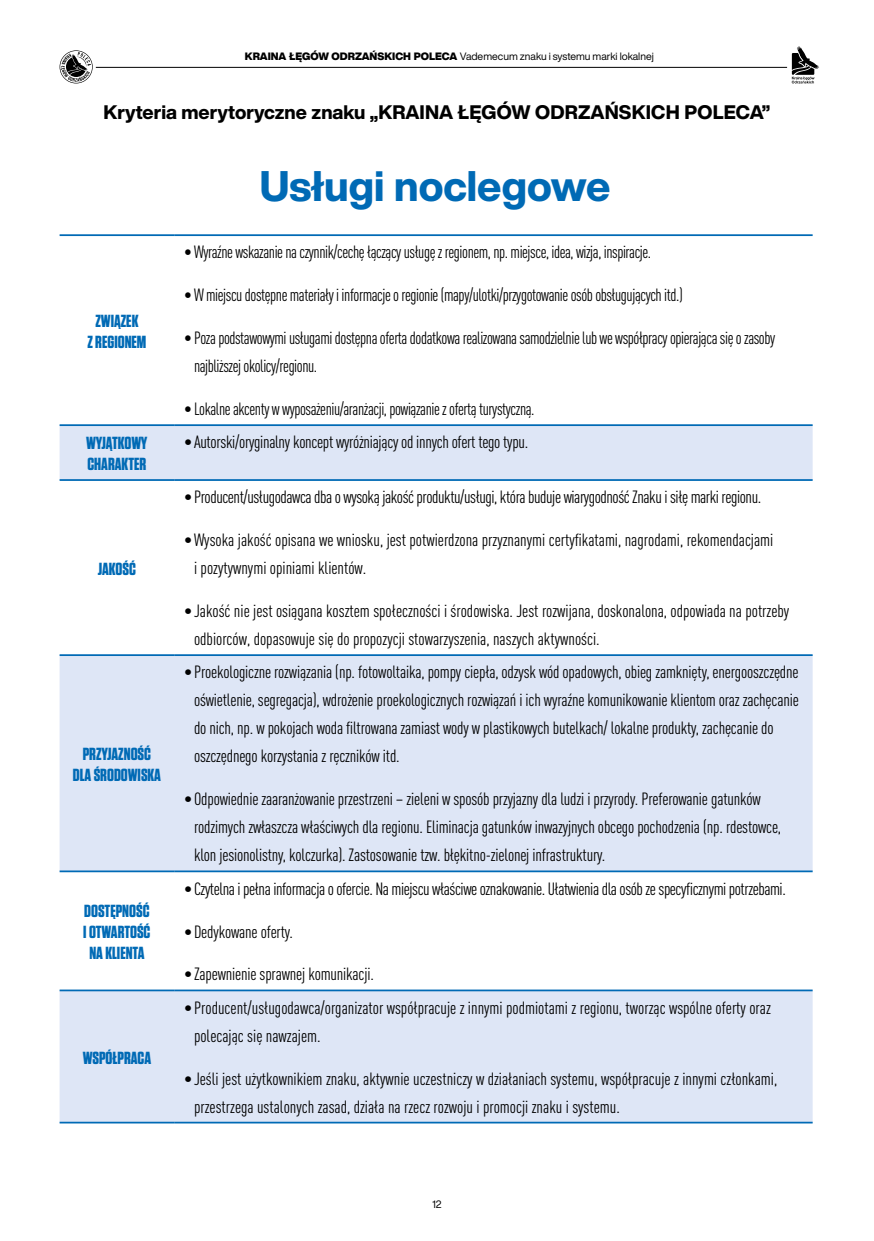
<style>
.page{position:relative;width:874px;height:1241px;background:#fff}
.page>*{position:absolute;margin:0;border:0;box-sizing:border-box;transform-origin:0 0}
.t1{font:800 42px "Helvetica Now Display";color:#006ab5}
.t2{font:800 19.25px "Helvetica Now Display";letter-spacing:.005em;color:#000}
.t3{font:17.5px/28px "FFDIN Pro Cond";letter-spacing:-.01em;color:#000}
.t4{font:17.5px/28px "FFDIN Pro Cond";letter-spacing:-.01em;color:#000;scale:.95 1}
.t5{font:700 17.5px/21px "Tungsten";color:#006ab5;text-align:center}
.t6{font:10.5px "Helvetica Now Display";color:#000}
.s1{font-weight:900}
</style>
<div class="page">
<svg style="left:60px;top:50px;width:33px;height:33px"></svg>
<hr style="left:96px;top:67px;width:690px;height:1px;background:#000">
<svg style="left:791px;top:46px;width:28px;height:37px"></svg>
<svg style="left:60px;top:236px;width:752px;height:1px"></svg>
<div style="left:60px;top:426px;width:752px;height:695px;background:#dee6f6"></div>
<svg style="left:60px;top:481px;width:752px;height:508px"></svg>
<hr style="left:60px;top:234px;width:114px;height:2px;background:#006ab5">
<hr style="left:174px;top:234px;width:638px;height:2px;background:#006ab5">
<hr style="left:60px;top:424px;width:114px;height:2px;background:#006ab5">
<hr style="left:174px;top:424px;width:638px;height:2px;background:#006ab5">
<hr style="left:60px;top:479px;width:114px;height:2px;background:#006ab5">
<hr style="left:174px;top:479px;width:638px;height:2px;background:#006ab5">
<hr style="left:60px;top:654px;width:114px;height:2px;background:#006ab5">
<hr style="left:174px;top:654px;width:638px;height:2px;background:#006ab5">
<hr style="left:60px;top:870px;width:114px;height:2px;background:#006ab5">
<hr style="left:174px;top:870px;width:638px;height:2px;background:#006ab5">
<hr style="left:60px;top:989px;width:114px;height:2px;background:#006ab5">
<hr style="left:174px;top:989px;width:638px;height:2px;background:#006ab5">
<hr style="left:60px;top:1121px;width:114px;height:2px;background:#006ab5">
<hr style="left:174px;top:1121px;width:638px;height:2px;background:#006ab5">
<p class="t6" style="left:245px;top:49px;width:410px"><span class="s1">KRAINA ŁĘGÓW ODRZAŃSKICH POLECA</span> Vademecum znaku i systemu marki lokalnej</p>
<p class="t2" style="left:104px;top:98px;width:667px">Kryteria merytoryczne znaku „Kraina Łęgów Odrzańskich Po leca”</p>
<p class="t5" style="left:87px;top:310px;width:60px">ZWIĄZEK<br>Z REGIONEM</p>
<h1 class="t1" style="left:259px;top:157px;width:352px">Usługi noclegowe</h1>
<p class="t4" style="left:184px;top:237px;width:493px">• Wyraźne wskazanie na czynnik/cechę łączący usługę z regionem, np. miejsce, idea, wizja, inspiracje.</p>
<p class="t4" style="left:184px;top:280px;width:526px">• W miejscu dostępne materiały i informacje o regionie (mapy/ulotki/przygotowanie osób obsługujących itd.)</p>
<p class="t4" style="left:194px;top:323px;width:613px;text-indent:-10px">• Poza podstawowymi usługami dostępna oferta dodatkowa realizowana samodzielnie lub we współpracy opierająca się o zasoby najbliższej okolicy/regionu.</p>
<p class="t4" style="left:184px;top:393px;width:370px">• Lokalne akcenty w wyposażeniu/aranżacji, powiązanie z ofertą turystyczną.</p>
<p class="t5" style="left:86px;top:433px;width:63px;text-align:left">WYJĄTKOWY<br>CHARAKTER</p>
<p class="t3" style="left:184px;top:427px;width:345px">• Autorski/oryginalny koncept wyróżniający od innych ofert tego typu.</p>
<p class="t5" style="left:98px;top:558px;width:40px">JAKOŚĆ</p>
<p class="t5" style="left:73px;top:743px;width:90px">PRZYJAZNOŚĆ<br>DLA ŚRODOWISKA</p>
<p class="t5" style="left:83px;top:900px;width:69px">DOSTĘPNOŚĆ<br>I OTWARTOŚĆ<br>NA KLIENTA</p>
<p class="t5" style="left:83px;top:1047px;width:70px">WSPÓŁPRACA</p>
<p class="t3" style="left:184px;top:482px;width:578px">• Producent/usługodawca dba o wysoką jakość produktu/usługi, która buduje wiarygodność Znaku i siłę marki regionu.</p>
<p class="t3" style="left:194px;top:524px;width:580px;text-indent:-10px">• Wysoka jakość opisana we wniosku, jest potwierdzona przyznanymi certyfikatami, nagrodami, rekomendacjami i pozytywnymi opiniami klientów.</p>
<p class="t3" style="left:194px;top:595px;width:596px;text-indent:-10px">• Jakość nie jest osiągana kosztem społeczności i środowiska. Jest rozwijana, doskonalona, odpowiada na potrzeby odbiorców, dopasowuje się do propozycji stowarzyszenia, naszych aktywności.</p>
<p class="t3" style="left:194px;top:657px;width:606px;text-indent:-10px">• Proekologiczne rozwiązania (np. fotowoltaika, pompy ciepła, odzysk wód opadowych, obieg zamknięty, energooszczędne oświetlenie, segregacja), wdrożenie proekologicznych rozwiązań i ich wyraźne komunikowanie klientom oraz zachęcanie do nich, np. w pokojach woda filtrowana zamiast wody w plastikowych butelkach/ lokalne produkty, zachęcanie do oszczędnego korzystania z ręczników itd.</p>
<p class="t3" style="left:194px;top:783px;width:588px;text-indent:-10px">• Odpowiednie zaaranżowanie przestrzeni – zieleni w sposób przyjazny dla ludzi i przyrody. Preferowanie gatunków rodzimych zwłaszcza właściwych dla regionu. Eliminacja gatunków inwazyjnych obcego pochodzenia (np. rdestowce, klon jesionolistny, kolczurka). Zastosowanie tzw. błękitno-zielonej infrastruktury.</p>
<p class="t3" style="left:184px;top:873px;width:603px">• Czytelna i pełna informacja o ofercie. Na miejscu właściwe oznakowanie. Ułatwienia dla osób ze specyficznymi potrzebami.</p>
<p class="t3" style="left:184px;top:915px;width:110px">• Dedykowane oferty.</p>
<p class="t3" style="left:184px;top:958px;width:191px">• Zapewnienie sprawnej komunikacji.</p>
<p class="t3" style="left:194px;top:992px;width:578px;text-indent:-10px">• Producent/usługodawca/organizator współpracuje z innymi podmiotami z regionu, tworząc wspólne oferty oraz polecając się nawzajem.</p>
<p class="t3" style="left:194px;top:1062px;width:584px;text-indent:-10px">• Jeśli jest użytkownikiem znaku, aktywnie uczestniczy w działaniach systemu, współpracuje z innymi członkami, przestrzega ustalonych zasad, działa na rzecz rozwoju i promocji znaku i systemu.</p>
<p class="t6" style="left:432px;top:1196px;width:11px">12</p>
</div>
